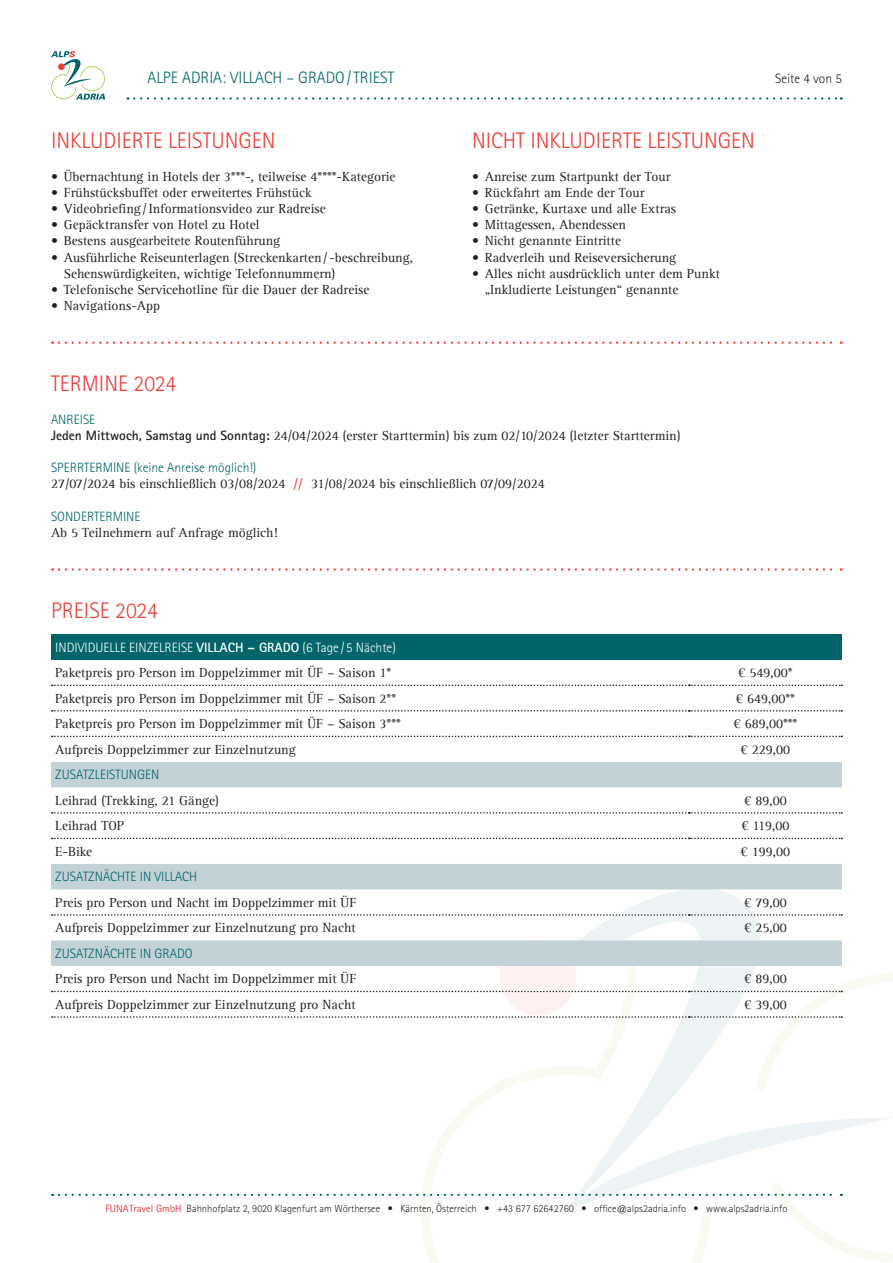
<style>
.page{position:relative;width:893px;height:1263px;background:#fff}
.page>*{position:absolute;margin:0;border:0;box-sizing:border-box;transform-origin:0 0}
.t1{font:300 22.5px "Rotis Sans Serif Std";color:#ee3e35}
.t2{font:300 16.5px "Rotis Sans Serif Std";color:#00646a}
.t3{font:13.5px/16.2px "Agfa Rotis Serif";color:#231f20}
.t4{font:300 13.5px "Rotis Sans Serif Std";color:#00646a}
.t5{font:300 13.5px "Rotis Sans Serif Std";color:#fff}
.t6{font:300 13.5px "Rotis Sans Serif Std";color:#231f20}
.t7{font:300 10.5px "Rotis Sans Serif Std";color:#231f20}
.s1{font-family:"Rotis Sans Serif Std";font-weight:700}
.s2{font-weight:700;color:#ee3e35}
.s3{font-weight:700}
.s4{font-weight:400;color:#ee3e35}
</style>
<div class="page">
<svg style="left:420px;top:973px;width:473px;height:290px"></svg>
<svg style="left:519px;top:914px;width:328px;height:200px"></svg>
<div style="left:500px;top:939px;width:76px;height:76px;background:#fdf2f1;border-radius:50%"></div>
<svg style="left:59px;top:1114px;width:834px;height:97px"></svg>
<svg style="left:134px;top:97px;width:708px;height:3px"></svg>
<svg style="left:51px;top:51px;width:54px;height:49px"></svg>
<svg style="left:59px;top:341px;width:783px;height:3px"></svg>
<svg style="left:59px;top:568px;width:783px;height:3px"></svg>
<div style="left:51px;top:634px;width:791px;height:26px;background:#00646a"></div>
<svg style="left:51px;top:762px;width:791px;height:204px"></svg>
<svg style="left:52px;top:684px;width:790px;height:2px"></svg>
<svg style="left:52px;top:710px;width:790px;height:2px"></svg>
<svg style="left:52px;top:736px;width:790px;height:1px"></svg>
<svg style="left:52px;top:812px;width:790px;height:2px"></svg>
<svg style="left:52px;top:838px;width:790px;height:1px"></svg>
<svg style="left:52px;top:914px;width:790px;height:2px"></svg>
<svg style="left:52px;top:991px;width:790px;height:1px"></svg>
<svg style="left:52px;top:1016px;width:790px;height:2px"></svg>
<p class="t2" style="left:148px;top:68px;width:248px">ALPE ADRIA: VILLACH – GRADO/TRIEST</p>
<p class="t6" style="left:775px;top:71px;width:68px">Seite 4 von 5</p>
<h1 class="t1" style="left:51px;top:128px;width:226px">INKLUDIERTE LEISTUNGEN</h1>
<h1 class="t1" style="left:472px;top:128px;width:284px">NICHT INKLUDIERTE LEISTUNGEN</h1>
<p class="t3" style="left:51px;top:168px;width:346px">• Übernachtung in Hotels der 3***-, teilweise 4****-Kategorie</p>
<p class="t3" style="left:51px;top:185px;width:262px">• Frühstücksbuffet oder erweitertes Frühstück</p>
<p class="t3" style="left:51px;top:201px;width:276px">• Videobriefing/Informationsvideo zur Radreise</p>
<p class="t3" style="left:51px;top:217px;width:210px">• Gepäcktransfer von Hotel zu Hotel</p>
<p class="t3" style="left:51px;top:233px;width:231px">• Bestens ausgearbeitete Routenführung</p>
<p class="t3" style="left:64px;top:249px;width:351px;text-indent:-13px">• Ausführliche Reiseunterlagen (Streckenkarten/ -beschreibung,<br>Sehenswürdigkeiten, wichtige Telefonnummern)</p>
<p class="t3" style="left:51px;top:282px;width:320px">• Telefonische Servicehotline für die Dauer der Radreise</p>
<p class="t3" style="left:51px;top:298px;width:111px">• Navigations-App</p>
<p class="t3" style="left:472px;top:168px;width:200px">• Anreise zum Startpunkt der Tour</p>
<p class="t3" style="left:472px;top:185px;width:174px">• Rückfahrt am Ende der Tour</p>
<p class="t3" style="left:472px;top:201px;width:206px">• Getränke, Kurtaxe und alle Extras</p>
<p class="t3" style="left:472px;top:217px;width:155px">• Mittagessen, Abendessen</p>
<p class="t3" style="left:472px;top:233px;width:151px">• Nicht genannte Eintritte</p>
<p class="t3" style="left:472px;top:249px;width:206px">• Radverleih und Reiseversicherung</p>
<p class="t3" style="left:485px;top:266px;width:237px;text-indent:-13px">• Alles nicht ausdrücklich unter dem Punkt „Inkludierte Leistungen“ genannte</p>
<h1 class="t1" style="left:51px;top:371px;width:127px">TERMINE 2024</h1>
<p class="t4" style="left:51px;top:411px;width:46px">ANREISE</p>
<p class="t3" style="left:51px;top:428px;width:631px"><span class="s1">Jeden Mittwoch, Samstag und Sonntag:</span> 24/04/2024 (erster Starttermin) bis zum 02/10/2024 (letzter Starttermin)</p>
<p class="t4" style="left:51px;top:460px;width:207px">SPERRTERMINE (keine Anreise möglich!)</p>
<p class="t3" style="left:51px;top:476px;width:495px">27/07/2024 bis einschließlich 03/08/2024 <span class="s2">//</span> 31/08/2024 bis einschließlich 07/09/2024</p>
<p class="t4" style="left:51px;top:509px;width:91px">SONDERTERMINE</p>
<p class="t3" style="left:51px;top:525px;width:228px">Ab 5 Teilnehmern auf Anfrage möglich!</p>
<h1 class="t1" style="left:51px;top:598px;width:109px">PREISE 2024</h1>
<p class="t5" style="left:55px;top:639px;width:342px">INDIVIDUELLE EINZELREISE <span class="s3">VILLACH – GRADO</span> (6 Tage / 5 Nächte)</p>
<p class="t3" style="left:55px;top:665px;width:338px">Paketpreis pro Person im Doppelzimmer mit ÜF – Saison 1*</p>
<p class="t3" style="left:738px;top:665px;width:56px">€ 549,00*</p>
<p class="t3" style="left:55px;top:691px;width:342px">Paketpreis pro Person im Doppelzimmer mit ÜF – Saison 2**</p>
<p class="t3" style="left:736px;top:691px;width:61px">€ 649,00**</p>
<p class="t3" style="left:55px;top:716px;width:347px">Paketpreis pro Person im Doppelzimmer mit ÜF – Saison 3***</p>
<p class="t3" style="left:733px;top:716px;width:65px">€ 689,00***</p>
<p class="t3" style="left:55px;top:742px;width:242px">Aufpreis Doppelzimmer zur Einzelnutzung</p>
<p class="t3" style="left:741px;top:742px;width:51px">€ 229,00</p>
<p class="t4" style="left:55px;top:767px;width:105px">ZUSATZLEISTUNGEN</p>
<p class="t3" style="left:55px;top:793px;width:165px">Leihrad (Trekking, 21 Gänge)</p>
<p class="t3" style="left:744px;top:793px;width:44px">€ 89,00</p>
<p class="t3" style="left:55px;top:818px;width:71px">Leihrad TOP</p>
<p class="t3" style="left:741px;top:818px;width:50px">€ 119,00</p>
<p class="t3" style="left:55px;top:844px;width:39px">E-Bike</p>
<p class="t3" style="left:741px;top:844px;width:51px">€ 199,00</p>
<p class="t4" style="left:55px;top:869px;width:144px">ZUSATZNÄCHTE IN VILLACH</p>
<p class="t3" style="left:55px;top:895px;width:303px">Preis pro Person und Nacht im Doppelzimmer mit ÜF</p>
<p class="t3" style="left:744px;top:895px;width:44px">€ 79,00</p>
<p class="t3" style="left:55px;top:920px;width:302px">Aufpreis Doppelzimmer zur Einzelnutzung pro Nacht</p>
<p class="t3" style="left:744px;top:920px;width:44px">€ 25,00</p>
<p class="t4" style="left:55px;top:945px;width:139px">ZUSATZNÄCHTE IN GRADO</p>
<p class="t3" style="left:55px;top:971px;width:303px">Preis pro Person und Nacht im Doppelzimmer mit ÜF</p>
<p class="t3" style="left:744px;top:971px;width:44px">€ 89,00</p>
<p class="t3" style="left:55px;top:997px;width:302px">Aufpreis Doppelzimmer zur Einzelnutzung pro Nacht</p>
<p class="t3" style="left:744px;top:997px;width:44px">€ 39,00</p>
<p class="t7" style="left:105px;top:1202px;width:684px"><span class="s4">FUNATravel GmbH</span> Bahnhofplatz 2, 9020 Klagenfurt am Wörthersee • Kärnten, Österreich • +43 677 62642760 • office@alps2adria.info • www.alps2adria.info</p>
</div>
